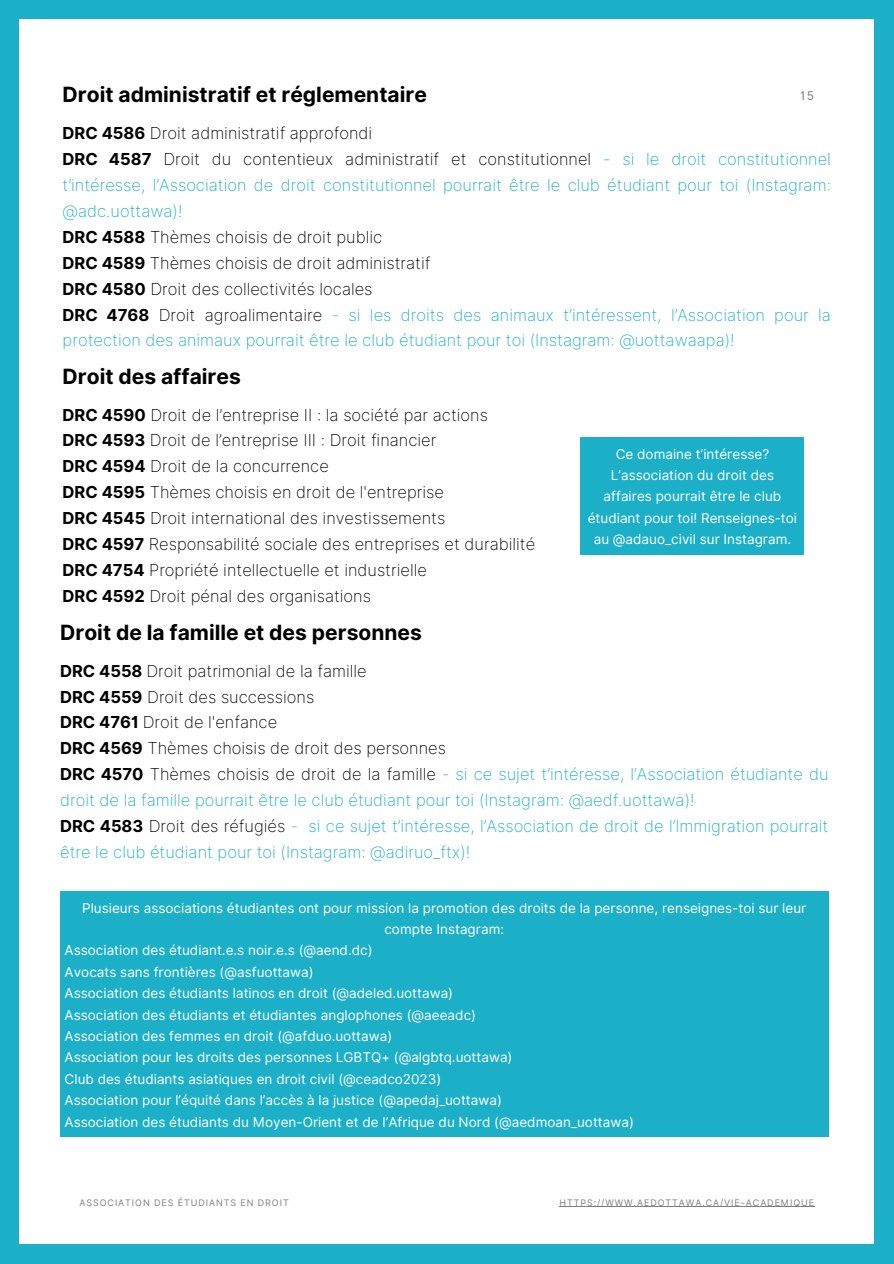
<style>
.page{position:relative;width:894px;height:1264px;background:#fff}
.page>*{position:absolute;margin:0;border:0;box-sizing:border-box;transform-origin:0 0}
.t1{font:700 21px "Inter";color:#000}
.t2{font:200 16.5px/25.8px "Inter";color:#000}
.t3{font:200 16.5px/25.8px "Inter";color:#1bafc8}
.t4{font:13.5px/21.3px "Inter";color:#fff;text-align:center}
.t5{font:12px "Inter";color:#7f7f7f}
.t6{font:9px "Inter";letter-spacing:.1em;color:#7f7f7f}
.s1{font-weight:700}
.s2{color:#1bafc8}
.s3{font-weight:700;color:#000}
.s4{color:#000}
</style>
<div class="page">
<div style="left:0;top:0;width:893px;height:1263px;background:#1bafc8"></div>
<div style="left:19px;top:19px;width:854px;height:1224px;background:#fff"></div>
<hr style="left:559px;top:1206px;width:255px;height:1px;background:#7f7f7f">
<div style="left:580px;top:437px;width:223px;height:117px;background:#1bafc8"></div>
<div style="left:60px;top:891px;width:768px;height:245px;background:#1bafc8"></div>
<h2 class="t1" style="left:63px;top:82px;width:365px">Droit administratif et réglementaire</h2>
<p class="t5" style="left:800px;top:89px;width:15px">15</p>
<p class="t2" style="left:63px;top:120px;width:769px"><span class="s1">DRC 4586</span> Droit administratif approfondi<br><span class="s1">DRC 4587</span> Droit du contentieux administratif et constitutionnel <span class="s2">- si le droit constitutionnel t’intéresse, l’Association de droit constitutionnel pourrait être le club étudiant pour toi (Instagram: @adc.uottawa)!<br></span><span class="s1">DRC 4588</span> Thèmes choisis de droit public<br><span class="s1">DRC 4589</span> Thèmes choisis de droit administratif<br><span class="s1">DRC 4580</span> Droit des collectivités locales</p>
<p class="t3" style="left:63px;top:302px;width:769px"><span class="s3">DRC 4768</span> <span class="s4">Droit agroalimentaire</span> - si les droits des animaux t’intéressent, l’Association pour la protection des animaux pourrait être le club étudiant pour toi (Instagram: @uottawaapa)!</p>
<p class="t1" style="left:63px;top:363px;width:180px">Droit des affaires</p>
<h3 class="t2" style="left:63px;top:401px;width:474px"><span class="s1">DRC 4590</span> Droit de l’entreprise II : la société par actions<br><span class="s1">DRC 4593</span> Droit de l’entreprise III : Droit financier<br><span class="s1">DRC 4594</span> Droit de la concurrence<br><span class="s1">DRC 4595</span> Thèmes choisis en droit de l'entreprise<br><span class="s1">DRC 4545</span> Droit international des investissements<br><span class="s1">DRC 4597</span> Responsabilité sociale des entreprises et durabilité <span class="s1">DRC 4754</span> Propriété intellectuelle et industrielle</h3>
<p class="t2" style="left:63px;top:583px;width:310px"><span class="s1">DRC 4592</span> Droit pénal des organisations</p>
<h2 class="t4" style="left:587px;top:443px;width:211px">Ce domaine t’intéresse?<br>L’association du droit des affaires pourrait être le club étudiant pour toi! Renseignes-toi au @adauo_civil sur Instagram.</h2>
<h3 class="t1" style="left:60px;top:619px;width:363px">Droit de la famille et des personnes</h3>
<p class="t3" style="left:60px;top:657px;width:769px"><span class="s3">DRC 4558</span> <span class="s4">Droit patrimonial de la famille<br></span><span class="s3">DRC 4559</span> <span class="s4">Droit des successions<br></span><span class="s3">DRC 4761</span> <span class="s4">Droit de l'enfance<br></span><span class="s3">DRC 4569</span> <span class="s4">Thèmes choisis de droit des personnes<br></span><span class="s3">DRC 4570</span> <span class="s4">Thèmes choisis de droit de la famille</span> - si ce sujet t’intéresse, l’Association étudiante du droit de la famille pourrait être le club étudiant pour toi (Instagram: @aedf.uottawa)!<br><span class="s3">DRC 4583</span> <span class="s4">Droit des réfugiés</span> - si ce sujet t’intéresse, l’Association de droit de l’Immigration pourrait être le club étudiant pour toi (Instagram: @adiruo_ftx)!</p>
<p class="t4" style="left:82px;top:897px;width:725px">Plusieurs associations étudiantes ont pour mission la promotion des droits de la personne, renseignes-toi sur leur</p>
<p class="t4" style="left:384px;top:918px;width:121px">compte Instagram:</p>
<p class="t4" style="left:65px;top:939px;width:309px">Association des étudiant.e.s noir.e.s (@aend.dc)</p>
<p class="t4" style="left:65px;top:961px;width:250px">Avocats sans frontières (@asfuottawa)</p>
<p class="t4" style="left:65px;top:982px;width:390px">Association des étudiants latinos en droit (@adeled.uottawa)</p>
<p class="t4" style="left:65px;top:1004px;width:413px">Association des étudiants et étudiantes anglophones (@aeeadc)</p>
<p class="t4" style="left:65px;top:1025px;width:329px">Association des femmes en droit (@afduo.uottawa)</p>
<p class="t4" style="left:65px;top:1046px;width:449px">Association pour les droits des personnes LGBTQ+ (@algbtq.uottawa)</p>
<p class="t4" style="left:65px;top:1068px;width:378px">Club des étudiants asiatiques en droit civil (@ceadco2023)</p>
<p class="t4" style="left:65px;top:1089px;width:438px">Association pour l’équité dans l’accès à la justice (@apedaj_uottawa)</p>
<p class="t4" style="left:65px;top:1110px;width:570px">Association des étudiants du Moyen-Orient et de l’Afrique du Nord (@aedmoan_uottawa)</p>
<p class="t6" style="left:79px;top:1197px;width:211px">ASSOCIATION DES ÉTUDIANTS EN DROIT</p>
<h2 class="t6" style="left:559px;top:1197px;width:256px">HTTPS://WWW.AEDOTTAWA.CA/VIE-ACADEMIQUE</h2>
</div>
